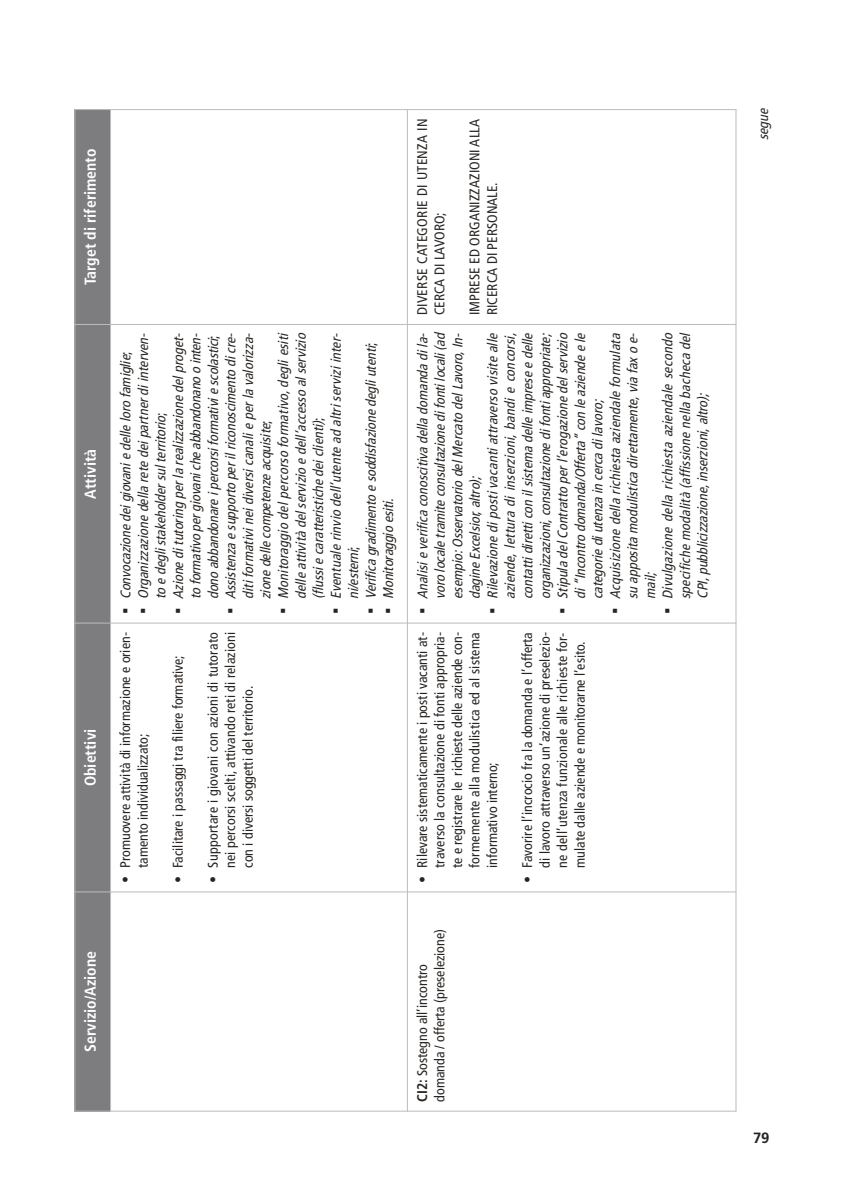
<style>
.page{position:relative;width:844px;height:1191px;background:#fff}
.page>*{position:absolute;margin:0;border:0;box-sizing:border-box;transform-origin:0 0}
.t1{font:700 condensed 15.75px "Frutiger";color:#fff}
.t2{font:700 14.88px "Frutiger";color:#282421}
.t3{font:italic condensed 14px/17.5px "Frutiger";letter-spacing:.005em;color:#282421}
.t4{font:condensed 14px/17.5px "Frutiger";color:#282421}
.t5{font:condensed 14px/17.5px "Frutiger";letter-spacing:.02em;color:#282421}
.s1{font-style:normal}
.s2{font-weight:700}
</style>
<div class="page">
<div style="left:74px;top:892px;width:36px;height:219px;background:#7d7d7f"></div>
<div style="left:74px;top:623px;width:36px;height:269px;background:#7d7d7f"></div>
<div style="left:74px;top:324px;width:36px;height:299px;background:#7d7d7f"></div>
<div style="left:74px;top:109px;width:36px;height:215px;background:#7d7d7f"></div>
<hr style="left:74px;top:1110px;width:662px;height:1px;background:#bbbcbe">
<hr style="left:74px;top:891px;width:662px;height:1px;background:#bbbcbe">
<hr style="left:74px;top:622px;width:662px;height:1px;background:#bbbcbe">
<hr style="left:74px;top:324px;width:662px;height:1px;background:#bbbcbe">
<hr style="left:74px;top:109px;width:662px;height:1px;background:#bbbcbe">
<hr style="left:74px;top:109px;width:1px;height:1002px;background:#bbbcbe">
<hr style="left:110px;top:109px;width:1px;height:1002px;background:#bbbcbe">
<hr style="left:407px;top:109px;width:1px;height:1002px;background:#bbbcbe">
<hr style="left:735px;top:109px;width:1px;height:1002px;background:#bbbcbe">
<p class="t1" style="left:84px;top:285px;width:138px;rotate:-90deg">Target di riferimento</p>
<p class="t1" style="left:84px;top:499px;width:51px;rotate:-90deg">Attività</p>
<p class="t1" style="left:84px;top:786px;width:59px;rotate:-90deg">Obiettivi</p>
<p class="t3" style="left:118px;top:599px;width:270px;rotate:-90deg">Convocazione deig iovanie delle loro famig lie<span class="s1">; </span>Organizzazione della rete deipartnerdiinterven&shy;to e deg listakeholdersul territorio<span class="s1">;<br></span>Azione ditutoring perla realizzazione del proget&shy;to formativo perg iovaniche abbandonano o inten&shy;dono abbandonare ipercorsiformativie scolastici<span class="s1">; </span>Assistenza e supporto peril riconoscimento dicre&shy;ditiformativineidiversicanalie perla valorizza&shy;zione delle competenze acq uisite<span class="s1">;<br></span>Monitoragg io del percorso formativo,deg li esiti delle attività del servizio e dell ’accesso al servizio (flussie caratteristiche deiclienti)<span class="s1">;<br></span>Eventuale rinvio dell ’utente ad altriserviziinter&shy;ni/esterni<span class="s1">;<br></span>Verifica g radimento e soddisfazione deg liutenti<span class="s1">; </span>Monitoragg io esiti.</p>
<p class="t4" style="left:118px;top:868px;width:237px;text-indent:-15px;rotate:-90deg">• Promuovere attività di informazione e orien&shy;tamento individualizzato;</p>
<p class="t4" style="left:170px;top:882px;width:229px;rotate:-90deg">• Facilitare i passaggi tra filiere formative;</p>
<p class="t4" style="left:205px;top:868px;width:237px;text-align:justify;text-indent:-15px;rotate:-90deg">• Supportare i giovani con azioni di tutorato nei percorsi scelti, attivando reti di relazioni con i diversi soggetti del territorio.</p>
<p class="t1" style="left:84px;top:1052px;width:102px;rotate:-90deg">Servizio/Azione</p>
<p class="t5" style="left:414px;top:315px;width:198px;rotate:-90deg">DIVERSE CATEGORIE DI UTENZA IN<br>CERCA DI LAVORO;</p>
<p class="t4" style="left:467px;top:315px;width:198px;rotate:-90deg">IMPRESE ED ORGANIZZAZIONI ALLA<br>RICERCA DI PERSONALE.</p>
<p class="t3" style="left:415px;top:599px;width:270px;rotate:-90deg">Analisie verifica conoscitiva della domanda dila&shy;voro locale tramite consultazione difontilocali(ad esemp io:Osservatorio del Mercato del Lavoro,In&shy;dag ine Excelsior,altro);<br>Rilevazione dipostivacantiattraverso visite alle aziende, lettura di inserzioni, bandi e concorsi, contattidiretticon il sistema delle imprese e delle organizzazioni,consultazione difontiappropriate; Stipula del Contratto perl ’erogazione del servizio di“ Incontro domanda/Offerta” con le aziende e le categorie diutenza in cerca dilavoro;<br>Acq uisizione della richiesta aziendale formulata su apposita modulistica direttamente,via fax o e&shy;mail;<br>Divulgazione della richiesta aziendale secondo specifiche modalità (affissione nella bacheca del CPI,pubblicizzazione,inserzioni,altro);</p>
<p class="t4" style="left:414px;top:868px;width:237px;text-align:justify;text-indent:-15px;rotate:-90deg">• Rilevare sistematicamente i posti vacanti at&shy;traverso la consultazione di fonti appropria&shy;te e registrare le richieste delle aziende con&shy;formemente alla modulistica ed al sistema informativo interno;</p>
<p class="t4" style="left:519px;top:868px;width:237px;text-align:justify;text-indent:-15px;rotate:-90deg">• Favorire l’incrocio fra la domanda e l’offerta di lavoro attraverso un’azione di preselezio&shy;ne dell’utenza funzionale alle richieste for&shy;mulate dalle aziende e monitorarne l’esito.</p>
<p class="t4" style="left:414px;top:1102px;width:174px;rotate:-90deg"><span class="s2">CI2:</span> Sostegno all’incontro domanda / offerta (preselezione)</p>
<p class="t3" style="left:755px;top:140px;width:35px;rotate:-90deg">segue</p>
<p class="t2" style="left:752px;top:1131px;width:18px">79</p>
</div>
